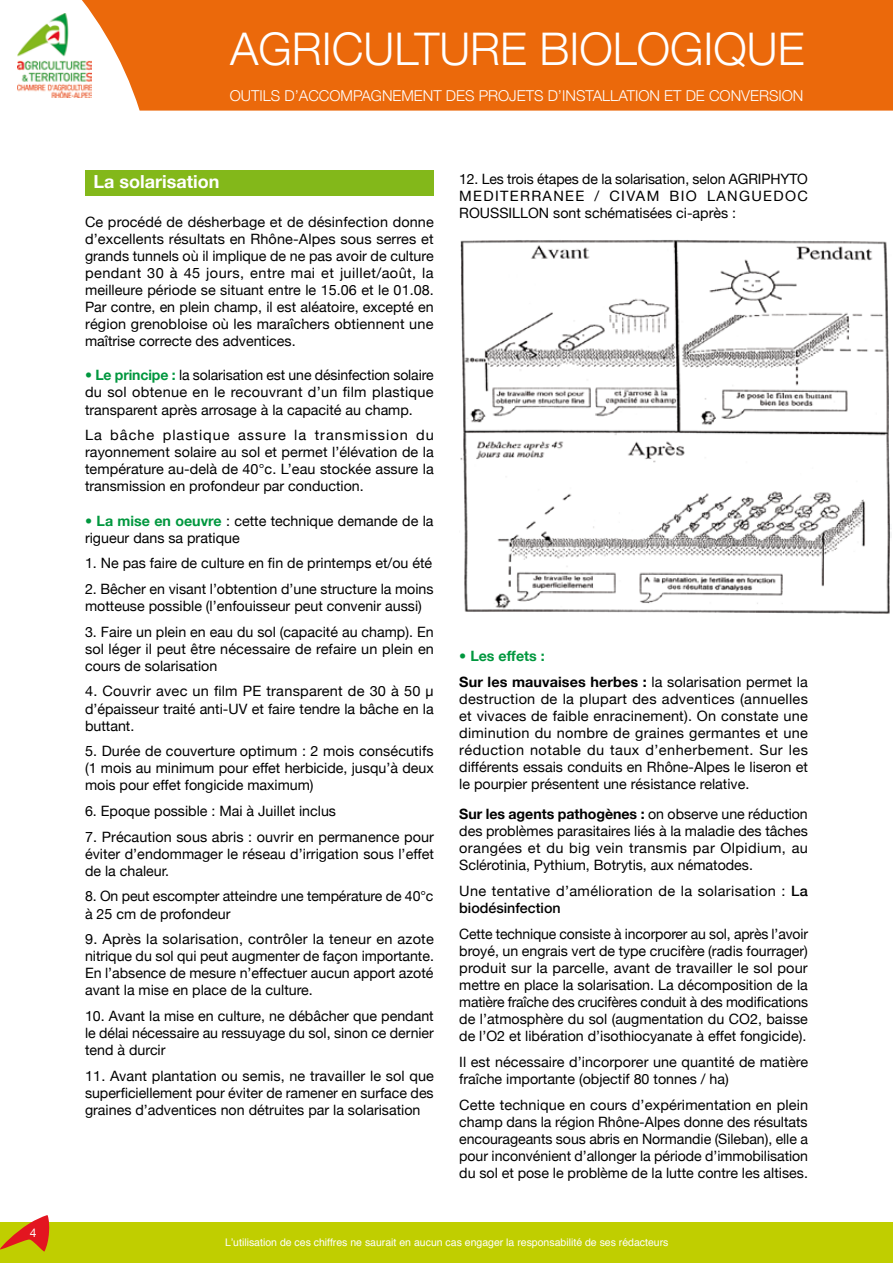
<style>
.page{position:relative;width:893px;height:1263px;background:#fff}
.page>*{position:absolute;margin:0;border:0;box-sizing:border-box;transform-origin:0 0}
.t1{font:300 45px "Helvetica Neue";color:#fff}
.t2{font:700 18px "Helvetica Neue";color:#fff}
.t3{font:300 15px "Helvetica Neue";color:#fff}
.t4{font:14.25px/17.1px "Helvetica Neue";color:#000;text-align:justify}
.t5{font:14.25px/17.1px "Helvetica Neue";letter-spacing:.025em;color:#000}
.t6{font:700 14.25px/25.7px "Helvetica Neue";letter-spacing:.005em;color:#000}
.t7{font:12px "Helvetica Neue";color:#fff}
.t8{font:10.5px "Helvetica";color:#fff}
.s1{font-weight:700;color:#00973e}
.s2{color:#00973e}
.s3{font-weight:400}
.s4{font-weight:700}
.s5{font-weight:500}
</style>
<div class="page">
<img style="left:18px;top:18px;width:36px;height:79px">
<svg style="left:54px;top:0;width:839px;height:111px;fill:#eb690b"></svg>
<div style="left:0;top:1222px;width:893px;height:41px;background:#c0ce00"></div>
<svg style="left:0;top:1215px;width:49px;height:36px"></svg>
<div style="left:85px;top:170px;width:349px;height:26px;background:#83b81a"></div>
<img style="left:460px;top:240px;width:432px;height:374px">
<p class="t7" style="left:30px;top:1225px;width:8px">4</p>
<h1 class="t1" style="left:230px;top:22px;width:576px">AGRICULTURE BIOLOGIQUE</h1>
<p class="t3" style="left:230px;top:87px;width:575px">OUTILS D’ACCOMPAGNEMENT DES PROJETS D’INSTALLATION ET DE CONVERSION</p>
<p class="t2" style="left:94px;top:170px;width:127px">La solarisation</p>
<p class="t4" style="left:85px;top:213px;width:350px">Ce procédé de désherbage et de désinfection donne d’excellents résultats en Rhône-Alpes sous serres et grands tunnels où il implique de ne pas avoir de culture pendant 30 à 45 jours, entre mai et juillet/août, la meilleure période se situant entre le 15.06 et le 01.08.<br>Par contre, en plein champ, il est aléatoire, excepté en région grenobloise où les maraîchers obtiennent une maîtrise correcte des adventices.</p>
<p class="t4" style="left:85px;top:367px;width:350px"><span class="s1">• Le principe :</span> la solarisation est une désinfection solaire du sol obtenue en le recouvrant d’un film plastique transparent après arrosage à la capacité au champ.</p>
<p class="t4" style="left:85px;top:426px;width:350px">La bâche plastique assure la transmission du rayonnement solaire au sol et permet l’élévation de la température au-delà de 40°c. L’eau stockée assure la transmission en profondeur par conduction.</p>
<p class="t4" style="left:85px;top:512px;width:350px"><span class="s1">• La mise en oeuvre</span> : cette technique demande de la rigueur dans sa pratique</p>
<p class="t4" style="left:85px;top:554px;width:349px">1. Ne pas faire de culture en fin de printemps et/ou été</p>
<p class="t4" style="left:85px;top:580px;width:350px">2. Bêcher en visant l’obtention d’une structure la moins motteuse possible (l’enfouisseur peut convenir aussi)</p>
<p class="t4" style="left:85px;top:623px;width:350px">3. Faire un plein en eau du sol (capacité au champ). En sol léger il peut être nécessaire de refaire un plein en cours de solarisation</p>
<p class="t4" style="left:85px;top:683px;width:350px">4. Couvrir avec un film PE transparent de 30 à 50 μ d’épaisseur traité anti-UV et faire tendre la bâche en la buttant.</p>
<p class="t4" style="left:85px;top:742px;width:350px">5. Durée de couverture optimum : 2 mois consécutifs (1 mois au minimum pour effet herbicide, jusqu’à deux mois pour effet fongicide maximum)</p>
<p class="t4" style="left:85px;top:802px;width:253px">6. Epoque possible : Mai à Juillet inclus</p>
<p class="t4" style="left:85px;top:828px;width:350px">7. Précaution sous abris : ouvrir en permanence pour éviter d’endommager le réseau d’irrigation sous l’effet de la chaleur.</p>
<p class="t4" style="left:85px;top:888px;width:350px">8. On peut escompter atteindre une température de 40°c à 25 cm de profondeur</p>
<p class="t4" style="left:85px;top:930px;width:350px">9. Après la solarisation, contrôler la teneur en azote nitrique du sol qui peut augmenter de façon importante.<br>En l’absence de mesure n’effectuer aucun apport azoté avant la mise en place de la culture.</p>
<p class="t4" style="left:85px;top:1007px;width:350px">10. Avant la mise en culture, ne débâcher que pendant le délai nécessaire au ressuyage du sol, sinon ce dernier tend à durcir</p>
<p class="t4" style="left:85px;top:1067px;width:350px">11. Avant plantation ou semis, ne travailler le sol que superficiellement pour éviter de ramener en surface des graines d’adventices non détruites par la solarisation</p>
<p class="t4" style="left:459px;top:170px;width:350px">12. Les trois étapes de la solarisation, selon AGRIPHYTO M EDITERRANEE / CIVAM BIO LANGUEDOC ROUSS</p>
<p class="t4" style="left:509px;top:204px;width:229px">ILLON sont schématisées ci-après :</p>
<p class="t6" style="left:459px;top:643px;width:350px"><span class="s2">• Les effets :<br></span>Sur les mauvaises herbes : <span class="s3">la solarisation permet la</span></p>
<p class="t4" style="left:459px;top:690px;width:350px">destruction de la plupart des adventices (annuelles et vivaces de faible enracinement). On constate une diminution du nombre de graines germantes et une réduction notable du taux d’enherbement. Sur les différents essais conduits en Rhône-Alpes le liseron et le pourpier présentent une résistance relative.</p>
<p class="t4" style="left:459px;top:805px;width:350px"><span class="s4">Sur les agents pathogènes :</span> on observe une réduction des problèmes parasitaires liés à la maladie des tâches orangées et du big vein transmis par Olpidium, au Sclérotinia, Pythium, Botrytis, aux nématodes.</p>
<p class="t5" style="left:459px;top:882px;width:350px">Une tentative d’amélioration de la solarisation : <span class="s5">La biodésinfection</span></p>
<p class="t4" style="left:459px;top:925px;width:350px">Cette technique consiste à incorporer au sol, après l’avoir broyé, un engrais vert de type crucifère (radis fourrager) produit sur la parcelle, avant de travailler le sol pour mettre en place la solarisation. La décomposition de la matière fraîche des crucifères conduit à des modifications de l’atmosphère du sol (augmentation du CO2, baisse de l’O2 et libération d’isothiocyanate à effet fongicide).</p>
<p class="t4" style="left:459px;top:1053px;width:350px">Il est nécessaire d’incorporer une quantité de matière fraîche importante (objectif 80 tonnes / ha)</p>
<p class="t4" style="left:459px;top:1096px;width:350px">Cette technique en cours d’expérimentation en plein champ dans la région Rhône-Alpes donne des résultats encourageants sous abris en Normandie (Sileban), elle a pour inconvénient d’allonger la période d’immobilisation du sol et pose le problème de la lutte contre les altises.</p>
<p class="t8" style="left:225px;top:1234px;width:445px">L’utilisation de ces chiffres ne saurait en aucun cas engager la responsabilité de ses rédacteurs</p>
</div>
